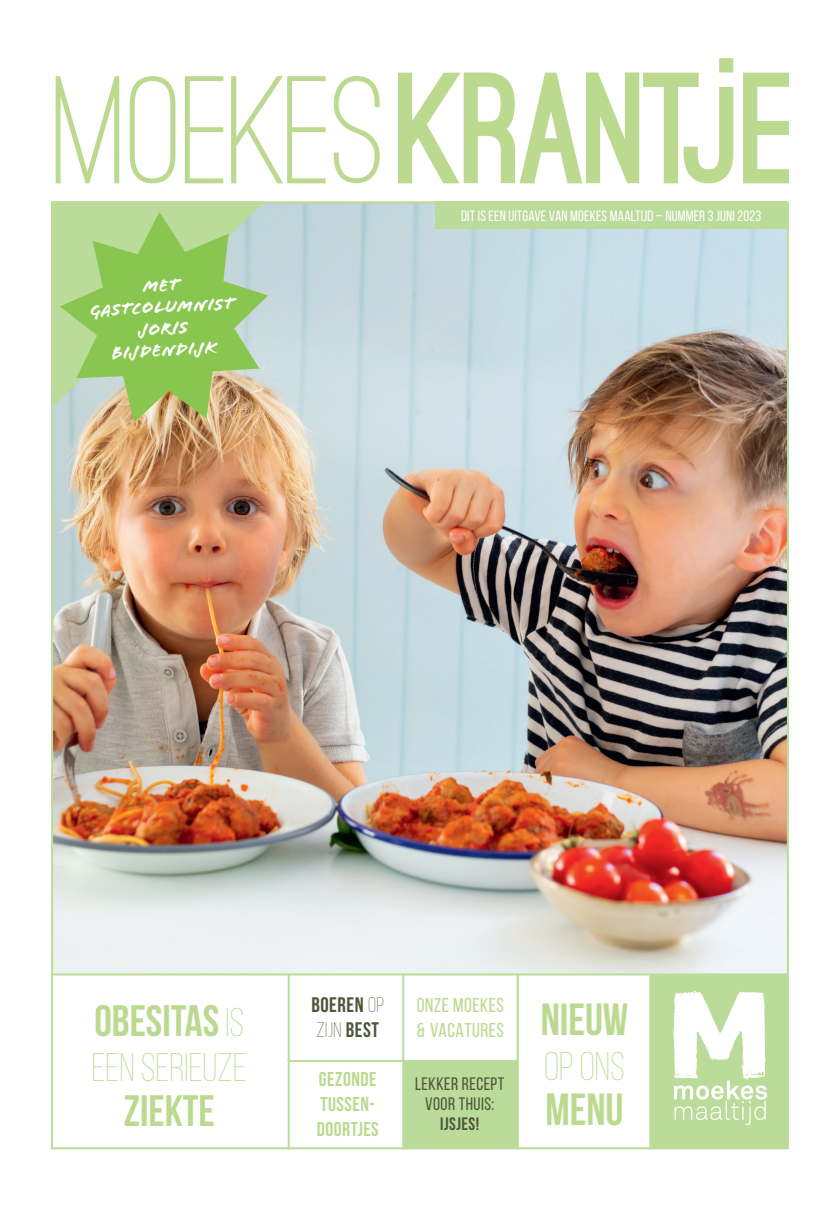
<style>
.page{position:relative;width:840px;height:1208px;background:#fff}
.page>*{position:absolute;margin:0;border:0;box-sizing:border-box;transform-origin:0 0}
.t1{font:700 45px "Bebas Neue";color:#bbda90}
.t2{font:700 44px "Bebas Neue";color:#bbda90}
.t3{font:300 40px "Bebas Neue";color:#bbda90}
.t4{font:700 21px/25px "Bebas Neue";letter-spacing:.025em;color:#4c573a}
.t5{font:700 20px/25px "Bebas Neue";letter-spacing:.025em;color:#bbda90}
.t6{font:20px/25px "Bebas Neue";letter-spacing:.025em;color:#bbda90}
.t7{font:18px/21.6px "Flood Std";color:#fff;text-align:center}
.t8{font:18px/20px "Bebas Neue";letter-spacing:.025em;color:#4c573a;text-align:center}
.t9{font:700 18px "Bebas Neue";letter-spacing:.025em;color:#4c573a}
.t10{font:15px "Bebas Neue";letter-spacing:.01em;color:#fff}
.s1{font-weight:300;font-size:40px}
.s2{font-weight:300}
</style>
<div class="page">
<div style="left:51px;top:970px;width:240px;height:179px;background:#fff;border:2px solid #badb99"></div>
<div style="left:516px;top:970px;width:136px;height:179px;background:#fff;border:2px solid #badb99"></div>
<div style="left:649px;top:970px;width:139px;height:179px;background:#badb99;border:2px solid #badb99"></div>
<div style="left:287px;top:1058px;width:120px;height:91px;background:#fff;border:2px solid #badb99"></div>
<div style="left:287px;top:970px;width:120px;height:92px;background:#fff;border:2px solid #badb99"></div>
<div style="left:402px;top:1058px;width:116px;height:91px;background:#badb99"></div>
<div style="left:402px;top:970px;width:116px;height:92px;background:#fff;border:2px solid #badb99"></div>
<img style="left:54px;top:204px;width:731px;height:768px">
<img style="left:673px;top:991px;width:93px;height:133px">
<div style="left:435px;top:201px;width:351px;height:28px;background:#badb99"></div>
<svg style="left:56px;top:76px;width:323px;height:107px"></svg>
<svg style="left:398px;top:58px;width:390px;height:125px"></svg>
<svg style="left:52px;top:201px;width:213px;height:207px;background:#bada9a"></svg>
<svg style="left:60px;top:212px;width:208px;height:210px;background:#a4ca79"></svg>
<p class="t7" style="left:88px;top:279px;width:146px;rotate:-3deg">MET<br>GASTCOLUMNIST<br>JORIS<br>BIJDENDIJK</p>
<p class="t10" style="left:461px;top:207px;width:301px">DIT IS EEN UITGAVE VAN MOEKES MAALTIJD – NUMMER 3 JUNI 2023</p>
<h2 class="t2" style="left:94px;top:996px;width:151px">OBESITAS <span class="s1">IS</span></h2>
<h3 class="t3" style="left:92px;top:1045px;width:156px">EEN SERIEUZE</h3>
<h2 class="t2" style="left:124px;top:1086px;width:92px">ZIEKTE</h2>
<h3 class="t4" style="left:311px;top:992px;width:74px">BOEREN <span class="s2">OP<br>ZIJN</span> BEST</h3>
<h3 class="t6" style="left:416px;top:992px;width:89px">ONZE MOEKES &amp; VACATURES</h3>
<h3 class="t5" style="left:316px;top:1066px;width:64px">GEZONDE<br>TUSSEN-<br>DOORTJES</h3>
<p class="t8" style="left:415px;top:1074px;width:91px">LEKKER RECEPT<br>VOOR THUIS:</p>
<p class="t9" style="left:440px;top:1114px;width:40px">IJSJES!</p>
<h1 class="t1" style="left:540px;top:995px;width:89px">NIEUW</h1>
<h3 class="t3" style="left:544px;top:1045px;width:82px">OP ONS</h3>
<h1 class="t1" style="left:545px;top:1085px;width:80px">MENU</h1>
</div>
